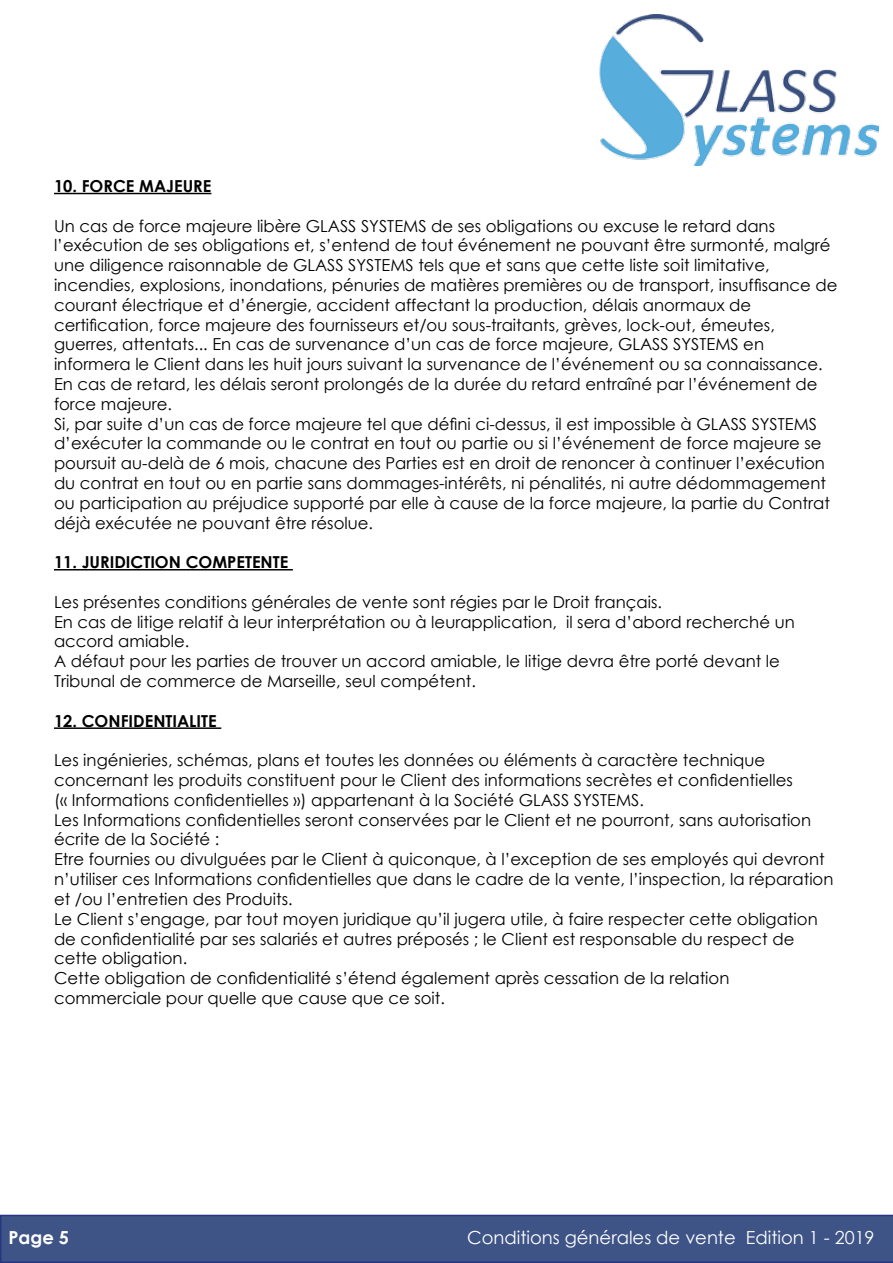
<style>
.page{position:relative;width:893px;height:1263px;background:#fff}
.page>*{position:absolute;margin:0;border:0;box-sizing:border-box;transform-origin:0 0}
.t1{font:18px "Century Gothic";color:#fff}
.t2{font:700 18px "Century Gothic";color:#fff}
.t3{font:16.5px/19.8px "Century Gothic";color:#000}
.t4{font:700 16.5px "Century Gothic";color:#000}
</style>
<div class="page">
<div style="left:0;top:1215px;width:893px;height:48px;background:#3f5486"></div>
<img style="left:599px;top:14px;width:280px;height:152px">
<hr style="left:54px;top:193px;width:157px;height:1px;background:#000">
<hr style="left:54px;top:569px;width:239px;height:1px;background:#000">
<hr style="left:54px;top:727px;width:167px;height:2px;background:#000">
<p class="t4" style="left:54px;top:173px;width:159px">10. FORCE MAJEURE</p>
<p class="t3" style="left:54px;top:215px;width:785px">Un cas de force majeure libère GLASS SYSTEMS de ses obligations ou excuse le retard dans l’exécution de ses obligations et, s’entend de tout événement ne pouvant être surmonté, malgré une diligence raisonnable de GLASS SYSTEMS tels que et sans que cette liste soit limitative, incendies, explosions, inondations, pénuries de matières premières ou de transport, insuffisance de courant électrique et d’énergie, accident affectant la production, délais anormaux de certification, force majeure des fournisseurs et/ou sous-traitants, grèves, lock-out, émeutes, guerres, attentats... En cas de survenance d’un cas de force majeure, GLASS SYSTEMS en informera le Client dans les huit jours suivant la survenance de l’événement ou sa connaissance.<br>En cas de retard, les délais seront prolongés de la durée du retard entraîné par l’événement de force majeure.<br>Si, par suite d’un cas de force majeure tel que défini ci-dessus, il est impossible à GLASS SYSTEMS d’exécuter la commande ou le contrat en tout ou partie ou si l’événement de force majeure se poursuit au-delà de 6 mois, chacune des Parties est en droit de renoncer à continuer l’exécution du contrat en tout ou en partie sans dommages-intérêts, ni pénalités, ni autre dédommagement ou participation au préjudice supporté par elle à cause de la force majeure, la partie du Contrat déjà exécutée ne pouvant être résolue.</p>
<p class="t4" style="left:54px;top:550px;width:236px">11. JURIDICTION COMPETENTE</p>
<p class="t3" style="left:54px;top:592px;width:742px">Les présentes conditions générales de vente sont régies par le Droit français.<br>En cas de litige relatif à leur interprétation ou à leurapplication, il sera d’abord recherché un accord amiable.<br>A défaut pour les parties de trouver un accord amiable, le litige devra être porté devant le Tribunal de commerce de Marseille, seul compétent.</p>
<p class="t4" style="left:54px;top:708px;width:164px">12. CONFIDENTIALITE</p>
<p class="t3" style="left:54px;top:750px;width:781px">Les ingénieries, schémas, plans et toutes les données ou éléments à caractère technique concernant les produits constituent pour le Client des informations secrètes et confidentielles<br>(« Informations confidentielles ») appartenant à la Société GLASS SYSTEMS.<br>Les Informations confidentielles seront conservées par le Client et ne pourront, sans autorisation écrite de la Société :<br>Etre fournies ou divulguées par le Client à quiconque, à l’exception de ses employés qui devront n’utiliser ces Informations confidentielles que dans le cadre de la vente, l’inspection, la réparation et /ou l’entretien des Produits.<br>Le Client s’engage, par tout moyen juridique qu’il jugera utile, à faire respecter cette obligation de confidentialité par ses salariés et autres préposés ; le Client est responsable du respect de cette obligation.<br>Cette obligation de confidentialité s’étend également après cessation de la relation commerciale pour quelle que cause que ce soit.</p>
<p class="t2" style="left:9px;top:1223px;width:62px">Page 5</p>
<p class="t1" style="left:467px;top:1225px;width:409px">Conditions générales de vente Edition 1 - 2019</p>
</div>
